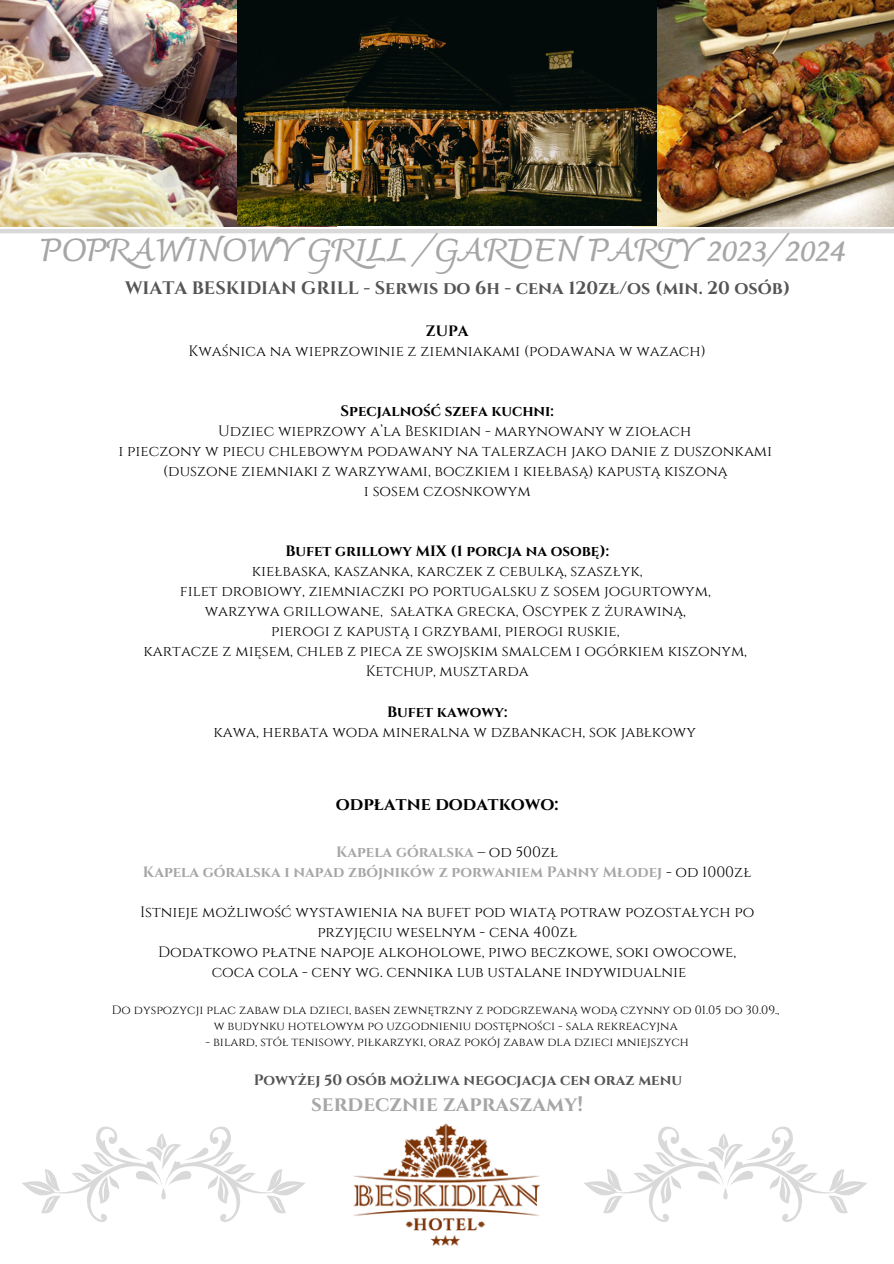
<style>
.page{position:relative;width:894px;height:1264px;background:#fff}
.page>*{position:absolute;margin:0;border:0;box-sizing:border-box;transform-origin:0 0}
.t1{font:700 31.5px "Charmonman";color:#a6a6a6}
.t2{font:700 21px "Cinzel";color:#a6a6a6}
.t3{font:700 18px "Cinzel";color:#545454}
.t4{font:700 18px "Cinzel";color:#000}
.t5{font:15px/20px "Cinzel";color:#000;text-align:center}
.t6{font:700 15px/20px "Cinzel";color:#a6a6a6;text-align:center}
.t7{font:700 15px "Cinzel";color:#000}
.t8{font:700 15px "Cinzel";color:#545454}
.t9{font:12px/16px "Cinzel";color:#000;text-align:center}
.s1{font-weight:400;color:#000}
</style>
<div class="page">
<img style="left:353px;top:1123px;width:188px;height:123px">
<svg style="left:22px;top:1126px;width:283px;height:96px"></svg>
<svg style="left:0;top:229px;width:893px;height:5px;fill:#d9d9d9"></svg>
<svg style="left:584px;top:1126px;width:283px;height:96px"></svg>
<img style="left:0;top:0;width:237px;height:226px">
<img style="left:656px;top:0;width:237px;height:226px">
<img style="left:237px;top:0;width:419px;height:226px">
<h1 class="t1" style="left:41px;top:232px;width:805px">POPRAWINOWY GRILL /GARDEN PARTY 2023/2024</h1>
<p class="t3" style="left:125px;top:277px;width:666px">WIATA BESKIDIAN GRILL - Serwis do 6h - cena 120zł/os (min. 20 osób)</p>
<p class="t7" style="left:425px;top:321px;width:44px">ZUPA</p>
<p class="t5" style="left:188px;top:341px;width:518px">Kwaśnica na wieprzowinie z ziemniakami (podawana w wazach)</p>
<p class="t7" style="left:340px;top:401px;width:215px">Specjalność szefa kuchni:</p>
<p class="t5" style="left:218px;top:421px;width:474px">Udziec wieprzowy a’la Beskidian - marynowany w ziołach</p>
<p class="t5" style="left:118px;top:441px;width:655px">i pieczony w piecu chlebowym podawany na talerzach jako danie z duszonkami</p>
<p class="t5" style="left:163px;top:462px;width:565px">(duszone ziemniaki z warzywami, boczkiem i kiełbasą) kapustą kiszoną</p>
<p class="t5" style="left:364px;top:482px;width:168px">i sosem czosnkowym</p>
<p class="t7" style="left:285px;top:541px;width:325px">Bufet grillowy MIX (1 porcja na osobę):</p>
<p class="t5" style="left:143px;top:562px;width:604px">kiełbaska, kaszanka, karczek z cebulką, szaszłyk,<br>filet drobiowy, ziemniaczki po portugalsku z sosem jogurtowym, warzywa grillowane, sałatka grecka, Oscypek z żurawiną,<br>pierogi z kapustą i grzybami, pierogi ruskie,<br>kartacze z mięsem, chleb z pieca ze swojskim smalcem i ogórkiem kiszonym, Ketchup, musztarda</p>
<p class="t7" style="left:387px;top:702px;width:122px">Bufet kawowy:</p>
<p class="t5" style="left:213px;top:722px;width:484px">kawa, herbata woda mineralna w dzbankach, sok jabłkowy</p>
<p class="t4" style="left:336px;top:792px;width:224px">odpłatne dodatkowo:</p>
<p class="t6" style="left:143px;top:842px;width:609px">Kapela góralska <span class="s1">– od 500zł<br></span>Kapela góralska i napad zbójników z porwaniem Panny Młodej <span class="s1">- od 1000zł</span></p>
<p class="t5" style="left:140px;top:902px;width:615px">Istnieje możliwość wystawienia na bufet pod wiatą potraw pozostałych po przyjęciu weselnym - cena 400zł<br>Dodatkowo płatne napoje alkoholowe, piwo beczkowe, soki owocowe, coca cola - ceny wg. cennika lub ustalane indywidualnie</p>
<p class="t9" style="left:112px;top:1002px;width:668px">Do dyspozycji plac zabaw dla dzieci, basen zewnętrzny z podgrzewaną wodą czynny od 01.05 do 30.09., w budynku hotelowym po uzgodnieniu dostępności - sala rekreacyjna</p>
<p class="t9" style="left:205px;top:1034px;width:484px">- bilard, stół tenisowy, piłkarzyki, oraz pokój zabaw dla dzieci mniejszych</p>
<p class="t8" style="left:254px;top:1070px;width:429px">Powyżej 50 osób możliwa negocjacja cen oraz menu</p>
<h2 class="t2" style="left:311px;top:1090px;width:273px">serdecznie zapraszamy!</h2>
</div>
